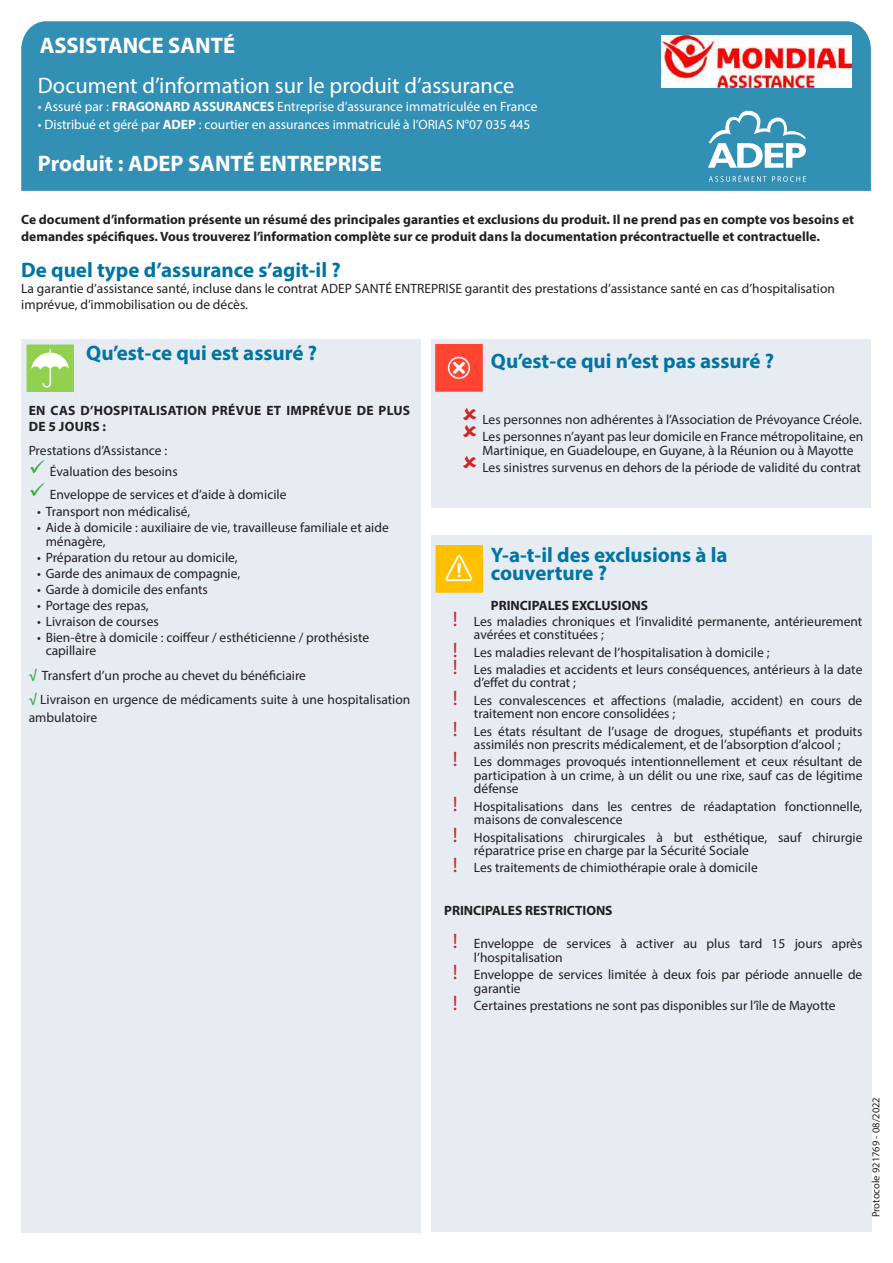
<style>
.page{position:relative;width:893px;height:1263px;background:#fff}
.page>*{position:absolute;margin:0;border:0;box-sizing:border-box;transform-origin:0 0}
.t1{font:22.5px "Myriad Pro";color:#fff}
.t2{font:700 22.5px "Myriad Pro";color:#fff}
.t3{font:700 21px/18px "Myriad Pro";color:#0075a3}
.t4{font:13.5px/13.5px "Myriad Pro";color:#231f20}
.t5{font:700 13.5px/16.2px "Myriad Pro";color:#231f20}
.t6{font:13.5px "Myriad Pro";color:#fff}
.t7{font:700 13.5px/16.5px "Myriad Pro";letter-spacing:.02em;color:#231f20}
.t8{font:10.5px "Myriad Pro";color:#231f20}
.s1{font-weight:700}
.s2{font-weight:700;color:#48af56}
.s3{font-size:21px;color:#d1232a}
</style>
<div class="page">
<div style="left:432px;top:536px;width:440px;height:696px;background:#e6ecf2"></div>
<div style="left:21px;top:339px;width:400px;height:893px;background:#e6ecf2"></div>
<div style="left:432px;top:339px;width:439px;height:169px;background:#e6ecf2"></div>
<div style="left:21px;top:21px;width:850px;height:170px;background:#3390b5"></div>
<svg style="left:708px;top:110px;width:98px;height:58px"></svg>
<svg style="left:709px;top:175px;width:97px;height:7px"></svg>
<img style="left:26px;top:345px;width:48px;height:47px">
<img style="left:435px;top:545px;width:47px;height:47px">
<img style="left:435px;top:345px;width:47px;height:47px">
<img style="left:661px;top:36px;width:191px;height:51px">
<h1 class="t2" style="left:40px;top:30px;width:197px">ASSISTANCE SANTÉ</h1>
<h1 class="t1" style="left:38px;top:72px;width:478px">Document d’information sur le produit d’assurance</h1>
<p class="t6" style="left:38px;top:98px;width:501px">• Assuré par : <span class="s1">FRAGONARD ASSURANCES</span> Entreprise d’assurance immatriculée en France</p>
<p class="t6" style="left:38px;top:116px;width:494px">• Distribué et géré par <span class="s1">ADEP</span> : courtier en assurances immatriculé à l’ORIAS N°07 035 445</p>
<h1 class="t2" style="left:38px;top:148px;width:345px">Produit : ADEP SANTÉ ENTREPRISE</h1>
<p class="t5" style="left:21px;top:211px;width:834px">Ce document d’information présente un résumé des principales garanties et exclusions du produit. Il ne prend pas en compte vos besoins et demandes spécifiques. Vous trouverez l’information complète sur ce produit dans la documentation précontractuelle et contractuelle.</p>
<h2 class="t3" style="left:21px;top:260px;width:321px">De quel type d’assurance s’agit-il ?</h2>
<p class="t4" style="left:21px;top:280px;width:815px;line-height:16.2px">La garantie d’assistance santé, incluse dans le contrat ADEP SANTÉ ENTREPRISE garantit des prestations d’assistance santé en cas d’hospitalisation imprévue, d’immobilisation ou de décès.</p>
<h2 class="t3" style="left:86px;top:344px;width:232px">Qu’est-ce qui est assuré ?</h2>
<h2 class="t3" style="left:491px;top:352px;width:285px">Qu’est-ce qui n’est pas assuré ?</h2>
<p class="t7" style="left:29px;top:402px;width:383px">EN CAS D’HOSPITALISATION PRÉVUE ET IMPRÉVUE DE PLUS<br>DE 5 JOURS :</p>
<p class="t4" style="left:50px;top:440px;width:129px;line-height:21px;text-indent:-21px">Prestations d’Assistance :<br>Évaluation des besoins</p>
<p class="t4" style="left:50px;top:488px;width:238px">Enveloppe de services et d’aide à domicile</p>
<p class="t4" style="left:37px;top:504px;width:155px">• Transport non médicalisé,</p>
<p class="t4" style="left:46px;top:520px;width:345px;text-indent:-9px">• Aide à domicile : auxiliaire de vie, travailleuse familiale et aide ménagère,</p>
<p class="t4" style="left:37px;top:550px;width:202px">• Préparation du retour au domicile,</p>
<p class="t4" style="left:37px;top:566px;width:204px">• Garde des animaux de compagnie,</p>
<p class="t4" style="left:37px;top:582px;width:172px">• Garde à domicile des enfants</p>
<p class="t4" style="left:37px;top:598px;width:113px">• Portage des repas,</p>
<p class="t4" style="left:37px;top:614px;width:123px">• Livraison de courses</p>
<p class="t4" style="left:46px;top:630px;width:325px;text-indent:-9px">• Bien-être à domicile : coiffeur / esthéticienne / prothésiste capillaire</p>
<p class="t4" style="left:29px;top:663px;width:383px;line-height:24px"><span class="s2">√</span> Transfert d’un proche au chevet du bénéficiaire<br><span class="s2">√</span> Livraison en urgence de médicaments suite à une hospitalisation</p>
<p class="t4" style="left:29px;top:711px;width:70px">ambulatoire</p>
<p class="t4" style="left:482px;top:410px;width:382px;line-height:17.4px">Les personnes non adhérentes à l’Association de Prévoyance Créole.<br>Les personnes n’ayant pas leur domicile en France métropolitaine, en</p>
<p class="t4" style="left:482px;top:441px;width:380px;line-height:17.4px">Martinique, en Guadeloupe, en Guyane, à la Réunion ou à Mayotte<br>Les sinistres survenus en dehors de la période de validité du contrat</p>
<h2 class="t3" style="left:491px;top:546px;width:238px">Y-a-t-il des exclusions à la couverture ?</h2>
<p class="t4" style="left:453px;top:598px;width:411px;line-height:15.6px;text-indent:38px"><span class="s1">PRINCIPALES EXCLUSIONS<br></span><span class="s3">!</span> Les maladies chroniques et l’invalidité permanente, antérieurement</p>
<p class="t4" style="left:453px;top:626px;width:411px;line-height:17.4px;text-indent:21px">avérées et constituées ;<br><span class="s3">!</span> Les maladies relevant de l’hospitalisation à domicile ;<br><span class="s3">!</span> Les maladies et accidents et leurs conséquences, antérieurs à la date</p>
<p class="t4" style="left:453px;top:674px;width:411px;line-height:17.4px;text-indent:21px">d’effet du contrat ;<br><span class="s3">!</span> Les convalescences et affections (maladie, accident) en cours de</p>
<p class="t4" style="left:453px;top:705px;width:411px;line-height:17.4px;text-indent:21px">traitement non encore consolidées ;<br><span class="s3">!</span> Les états résultant de l’usage de drogues, stupéfiants et produits</p>
<p class="t4" style="left:453px;top:736px;width:411px;line-height:17.4px;text-align:center">assimilés non prescrits médicalement, et de l’absorption d’alcool ;<br><span class="s3">!</span> Les dommages provoqués intentionnellement et ceux résultant de</p>
<p class="t4" style="left:474px;top:768px;width:390px">participation à un crime, à un délit ou une rixe, sauf cas de légitime défense</p>
<p class="t4" style="left:474px;top:799px;width:390px;text-indent:-21px"><span class="s3">!</span> Hospitalisations dans les centres de réadaptation fonctionnelle, maisons de convalescence</p>
<p class="t4" style="left:474px;top:830px;width:390px;text-indent:-21px"><span class="s3">!</span> Hospitalisations chirurgicales à but esthétique, sauf chirurgie réparatrice prise en charge par la Sécurité Sociale</p>
<p class="t4" style="left:453px;top:861px;width:307px"><span class="s3">!</span> Les traitements de chimiothérapie orale à domicile</p>
<p class="t5" style="left:444px;top:901px;width:170px">PRINCIPALES RESTRICTIONS</p>
<p class="t4" style="left:474px;top:937px;width:390px;text-indent:-21px"><span class="s3">!</span> Enveloppe de services à activer au plus tard 15 jours après l’hospitalisation</p>
<p class="t4" style="left:474px;top:967px;width:390px;text-indent:-21px"><span class="s3">!</span> Enveloppe de services limitée à deux fois par période annuelle de garantie</p>
<p class="t4" style="left:453px;top:998px;width:384px"><span class="s3">!</span> Certaines prestations ne sont pas disponibles sur l’île de Mayotte</p>
<p class="t8" style="left:870px;top:1217px;width:121px;rotate:-90deg">Protocole 921769 - 08/2022</p>
</div>
